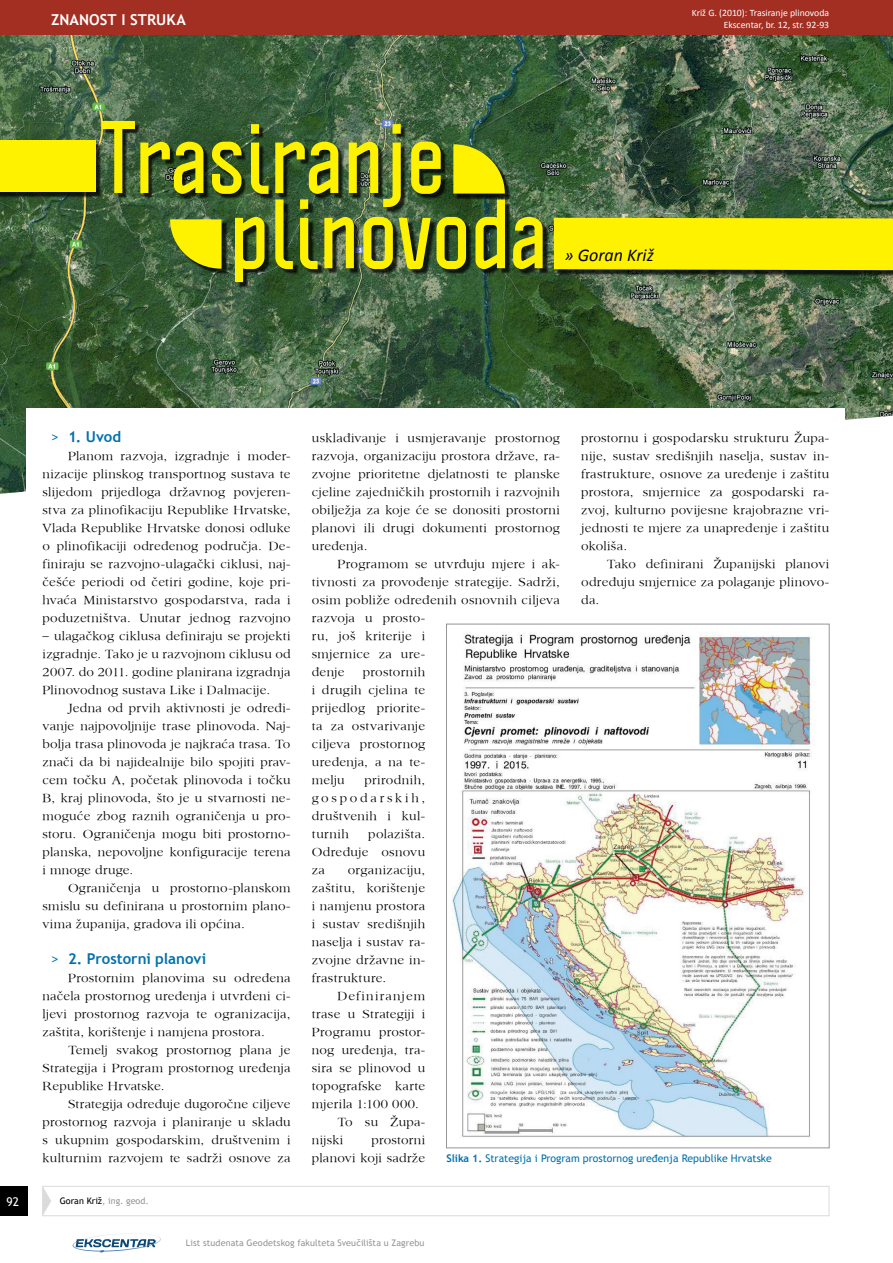
<style>
.page{position:relative;width:893px;height:1263px;background:#fff}
.page>*{position:absolute;margin:0;border:0;box-sizing:border-box;transform-origin:0 0}
.t1{font:700 90px/75.3px "Politica";color:#fff200}
.t2{font:italic 18px "Calibri";color:#000}
.t3{font:700 15px "Trebuchet MS";letter-spacing:-.005em;color:#0071ae}
.t4{font:700 15px "Trebuchet MS";letter-spacing:.005em;color:#fff}
.t5{font:12.75px/18px "Sanford";letter-spacing:.02em;color:#000;text-align:justify}
.t6{font:12.75px "Sanford";letter-spacing:.09em;color:#000}
.t7{font:12px "Trebuchet MS";color:#fff}
.t8{font:10.5px "Trebuchet MS";color:#0071ae}
.t9{font:9.75px "Calibri";color:#fff}
.t10{font:9px "Trebuchet MS";letter-spacing:.01em;color:#939598}
.s1{font-weight:400}
.s2{color:#000}
.s3{font-weight:700}
</style>
<div class="page">
<div style="left:0;top:1186px;width:28px;height:30px;background:#000"></div>
<img style="left:72px;top:1242px;width:4px;height:7px">
<img style="left:84px;top:1233px;width:77px;height:11px">
<svg style="left:76px;top:1239px;width:80px;height:13px"></svg>
<img style="left:0;top:34px;width:893px;height:460px">
<div style="left:27px;top:408px;width:818px;height:110px;background:#fff"></div>
<img style="left:452px;top:632px;width:363px;height:506px">
<div style="left:43px;top:1186px;width:786px;height:30px;border:1px solid #dadbdc"></div>
<svg style="left:43px;top:1186px;width:8px;height:30px"></svg>
<div style="left:556px;top:220px;width:337px;height:56px;background:#000;opacity:.75"></div>
<div style="left:554px;top:218px;width:339px;height:52px;background:#fff200"></div>
<div style="left:104px;top:124px;width:343px;height:89px;background:#000;opacity:.75"></div>
<div style="left:238px;top:202px;width:311px;height:86px;background:#000;opacity:.75"></div>
<div style="left:0;top:143px;width:101px;height:55px;background:#000;opacity:.75"></div>
<div style="left:0;top:140px;width:95px;height:52px;background:#fff200"></div>
<div style="left:172px;top:222px;width:56px;height:53px;background:#000;opacity:.75"></div>
<svg style="left:170px;top:219px;width:52px;height:50px;background:#d0cd0d"></svg>
<div style="left:456px;top:146px;width:55px;height:54px;background:#000;opacity:.75"></div>
<svg style="left:453px;top:144px;width:52px;height:50px;background:#d1cf0e"></svg>
<div style="left:0;top:0;width:893px;height:34px;background:#a32e22"></div>
<p class="t4" style="left:51px;top:10px;width:136px">ZNANOST I STRUKA</p>
<h1 class="t1" style="left:230px;top:120px;width:319px;text-indent:-128px">Trasiranje plinovoda</h1>
<h2 class="t2" style="left:564px;top:244px;width:91px">» Goran Križ</h2>
<p class="t9" style="left:692px;top:7px;width:139px">Križ G. (2010): Trasiranje plinovoda</p>
<p class="t9" style="left:724px;top:18px;width:107px">Ekscentar, br. 12, str. 92-93</p>
<p class="t7" style="left:6px;top:1194px;width:14px">92</p>
<p class="t3" style="left:51px;top:427px;width:72px"><span class="s1">&gt;</span> 1. Uvod</p>
<p class="t5" style="left:43px;top:446px;width:250px;text-indent:26px">Planom razvoja, izgradnje i moder&shy;nizacije plinskog transportnog sustava te slijedom prijedloga državnog povjeren&shy;stva za plinofikaciju Republike Hrvatske, Vlada Republike Hrvatske donosi odluke o plinofikaciji određenog područja. De&shy;finiraju se razvojno-ulagački ciklusi, naj&shy;češće periodi od četiri godine, koje pri&shy;hvaća Ministarstvo gospodarstva, rada i poduzetništva. Unutar jednog razvojno</p>
<p class="t5" style="left:43px;top:626px;width:250px">– ulagačkog ciklusa definiraju se projekti izgradnje. Tako je u razvojnom ciklusu od 2007. do 2011. godine planirana izgradnja Plinovodnog sustava Like i Dalmacije.</p>
<p class="t5" style="left:43px;top:698px;width:250px;text-indent:26px">Jedna od prvih aktivnosti je određi&shy;vanje najpovoljnije trase plinovoda. Naj&shy;bolja trasa plinovoda je najkraća trasa. To znači da bi najidealnije bilo spojiti prav&shy;cem točku A, početak plinovoda i točku B, kraj plinovoda, što je u stvarnosti ne&shy;moguće zbog raznih ograničenja u pro&shy;storu. Ograničenja mogu biti prostorno&shy;planska, nepovoljne konfiguracije terena i mnoge druge.</p>
<p class="t5" style="left:43px;top:878px;width:250px;text-indent:26px">Ograničenja u prostorno-planskom smislu su definirana u prostornim plano&shy;vima županija, gradova ili općina.</p>
<p class="t3" style="left:51px;top:949px;width:157px"><span class="s1">&gt;</span> 2. Prostorni planovi</p>
<p class="t5" style="left:43px;top:968px;width:250px;text-indent:26px">Prostornim planovima su određena načela prostornog uređenja i utvrđeni ci&shy;ljevi prostornog razvoja te ogranizacija, zaštita, korištenje i namjena prostora.</p>
<p class="t5" style="left:43px;top:1040px;width:250px;text-indent:26px">Temelj svakog prostornog plana je Strategija i Program prostornog uređenja Republike Hrvatske.</p>
<p class="t5" style="left:43px;top:1094px;width:250px;text-indent:26px">Strategija određuje dugoročne ciljeve prostornog razvoja i planiranje u skladu s ukupnim gospodarskim, društvenim i kulturnim razvojem te sadrži osnove za</p>
<p class="t10" style="left:60px;top:1196px;width:90px"><span class="s2">Goran Križ</span>, ing. geod.</p>
<p class="t5" style="left:581px;top:428px;width:250px">prostornu i gospodarsku strukturu Župa&shy;nije, sustav središnjih naselja, sustav in&shy;frastrukture, osnove za uređenje i zaštitu prostora, smjernice za gospodarski ra&shy;zvoj, kulturno povijesne krajobrazne vri&shy;jednosti te mjere za unapređenje i zaštitu okoliša.</p>
<p class="t5" style="left:581px;top:554px;width:250px;text-indent:26px">Tako definirani Županijski planovi određuju smjernice za polaganje plinovo&shy;da.</p>
<p class="t5" style="left:312px;top:428px;width:250px">usklađivanje i usmjeravanje prostornog razvoja, organizaciju prostora države, ra&shy;zvojne prioritetne djelatnosti te planske cjeline zajedničkih prostornih i razvojnih obilježja za koje će se donositi prostorni planovi ili drugi dokumenti prostornog uređenja.</p>
<p class="t5" style="left:312px;top:554px;width:250px;text-align:left;text-indent:26px">Programom se utvrđuju mjere i ak&shy;tivnosti za provođenje strategije. Sadrži, osim pobliže određenih osnovnih ciljeva razvoja u prosto-<br>ru, još kriterije i<br>smjernice za ure-<br>đenje</p>
<p class="t5" style="left:312px;top:662px;width:115px;text-indent:51px">prostornih i drugih cjelina te prijedlog priorite&shy;ta za ostvarivanje ciljeva prostornog uređenja, a na te&shy;melju</p>
<p class="t5" style="left:312px;top:770px;width:115px;text-indent:53px">prirodnih, gospodarskih, društvenih i kul&shy;turnih</p>
<p class="t5" style="left:312px;top:824px;width:115px;text-indent:56px">polazišta.<br>Određuje osnovu za</p>
<p class="t5" style="left:312px;top:860px;width:115px;text-indent:36px">organizaciju, zaštitu, korištenje i namjenu prostora i sustav središnjih naselja i sustav ra&shy;zvojne državne in&shy;frastrukture.</p>
<p class="t6" style="left:337px;top:988px;width:89px">Definiranjem</p>
<p class="t5" style="left:312px;top:1004px;width:115px">trase u Strategiji i</p>
<p class="t5" style="left:312px;top:1022px;width:115px">Programu prostor-</p>
<p class="t5" style="left:312px;top:1040px;width:115px">nog uređenja, tra-</p>
<p class="t5" style="left:312px;top:1058px;width:115px">sira se plinovod u</p>
<p class="t5" style="left:312px;top:1076px;width:115px">topografske karte</p>
<p class="t5" style="left:312px;top:1094px;width:109px">mjerila 1:100 000.</p>
<p class="t5" style="left:337px;top:1112px;width:89px">To su Župa-</p>
<p class="t5" style="left:312px;top:1130px;width:33px">nijski</p>
<p class="t5" style="left:312px;top:1130px;width:115px;text-align:right">prostorni<br>planovi koji sadrže</p>
<p class="t8" style="left:446px;top:1152px;width:327px"><span class="s3">Slika 1.</span> Strategija i Program prostornog uređenja Republike Hrvatske</p>
<p class="t10" style="left:186px;top:1238px;width:240px">List studenata Geodetskog fakulteta Sveučilišta u Zagrebu</p>
</div>
